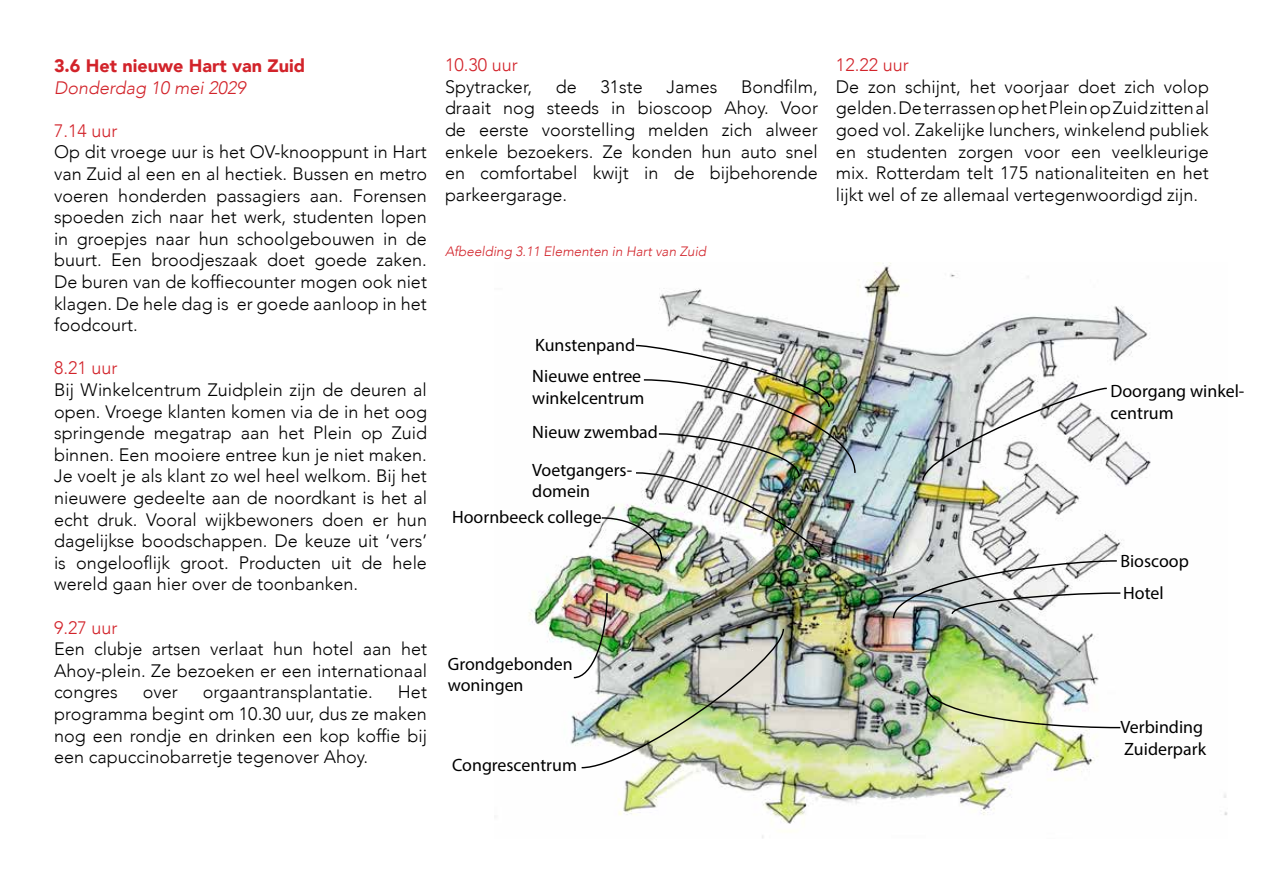
<style>
.page{position:relative;width:1263px;height:893px;background:#fff}
.page>*{position:absolute;margin:0;border:0;box-sizing:border-box;transform-origin:0 0}
.t1{font:300 18px/21.6px "Avenir";color:#000;text-align:justify}
.t2{font:300 18px "Avenir";color:#d2232a}
.t3{font:900 18px "Avenir";color:#d2232a}
.t4{font:italic 300 18px "Avenir";color:#d2232a}
.t5{font:17.85px/21.5px "Myriad Pro";color:#000}
.t6{font:italic 300 13.5px "Avenir";color:#d2232a}
</style>
<div class="page">
<img style="left:528px;top:262px;width:700px;height:576px">
<svg style="left:921px;top:387px;width:187px;height:95px"></svg>
<svg style="left:892px;top:559px;width:230px;height:61px"></svg>
<img style="left:926px;top:686px;width:196px;height:43px">
<img style="left:600px;top:344px;width:256px;height:218px">
<img style="left:572px;top:592px;width:213px;height:177px">
<p class="t3" style="left:54px;top:50px;width:253px">3.6 Het nieuwe Hart van Zuid</p>
<p class="t4" style="left:54px;top:77px;width:193px">Donderdag 10 mei 2029</p>
<p class="t2" style="left:54px;top:120px;width:65px">7.14 uur</p>
<p class="t1" style="left:54px;top:141px;width:374px">Op dit vroege uur is het OV-knooppunt in Hart van Zuid al een en al hectiek. Bussen en metro voeren honderden passagiers aan. Forensen spoeden zich naar het werk, studenten lopen in groepjes naar hun schoolgebouwen in de buurt. Een broodjeszaak doet goede zaken.<br>De buren van de koffiecounter mogen ook niet klagen. De hele dag is er goede aanloop in het foodcourt.</p>
<p class="t2" style="left:54px;top:358px;width:65px">8.21 uur</p>
<p class="t1" style="left:54px;top:379px;width:374px">Bij Winkelcentrum Zuidplein zijn de deuren al open. Vroege klanten komen via de in het oog springende megatrap aan het Plein op Zuid binnen. Een mooiere entree kun je niet maken.<br>Je voelt je als klant zo wel heel welkom. Bij het nieuwere gedeelte aan de noordkant is het al echt druk. Vooral wijkbewoners doen er hun dagelijkse boodschappen. De keuze uit ‘vers’ is ongelooflijk groot. Producten uit de hele wereld gaan hier over de toonbanken.</p>
<p class="t2" style="left:54px;top:617px;width:65px">9.27 uur</p>
<p class="t1" style="left:54px;top:638px;width:374px">Een clubje artsen verlaat hun hotel aan het Ahoy-plein. Ze bezoeken er een internationaal congres</p>
<p class="t1" style="left:143px;top:681px;width:37px">over</p>
<p class="t1" style="left:203px;top:681px;width:172px">orgaantransplantatie.</p>
<p class="t1" style="left:54px;top:681px;width:374px;text-indent:344px">Het programma begint om 10.30 uur, dus ze maken nog een rondje en drinken een kop koffie bij een capuccinobarretje tegenover Ahoy.</p>
<p class="t2" style="left:445px;top:54px;width:74px">10.30 uur</p>
<p class="t1" style="left:445px;top:76px;width:89px">Spytracker,</p>
<p class="t1" style="left:556px;top:76px;width:23px">de</p>
<p class="t1" style="left:600px;top:76px;width:44px">31ste</p>
<p class="t1" style="left:666px;top:76px;width:53px">James</p>
<p class="t1" style="left:445px;top:76px;width:374px;text-indent:296px">Bondfilm, draait nog steeds in bioscoop Ahoy. Voor de eerste voorstelling melden zich alweer enkele bezoekers. Ze konden hun auto snel en comfortabel kwijt in de bijbehorende parkeergarage.</p>
<p class="t6" style="left:445px;top:244px;width:263px">Afbeelding 3.11 Elementen in Hart van Zuid</p>
<p class="t5" style="left:535px;top:334px;width:101px">Kunstenpand</p>
<p class="t5" style="left:532px;top:365px;width:114px">Nieuwe entree winkelcentrum</p>
<p class="t5" style="left:532px;top:421px;width:127px">Nieuw zwembad</p>
<p class="t5" style="left:532px;top:459px;width:101px">Voetgangers&shy;domein</p>
<p class="t5" style="left:452px;top:506px;width:151px">Hoornbeeck college</p>
<p class="t5" style="left:448px;top:653px;width:126px">Grondgebonden woningen</p>
<p class="t5" style="left:452px;top:754px;width:126px">Congrescentrum</p>
<p class="t2" style="left:836px;top:54px;width:74px">12.22 uur</p>
<p class="t1" style="left:836px;top:76px;width:374px">De zon schijnt, het voorjaar doet zich volop gelden. De terrassen op het Plein op Zuid zitten al goed vol. Zakelijke lunchers, winkelend publiek en studenten zorgen voor een veelkleurige mix. Rotterdam telt 175 nationaliteiten en het lijkt wel of ze allemaal vertegenwoordigd zijn.</p>
<p class="t5" style="left:1110px;top:380px;width:135px">Doorgang winkel&shy;centrum</p>
<p class="t5" style="left:1120px;top:544px;width:70px;line-height:32.2px">Bioscoop<br>Hotel</p>
<p class="t5" style="left:1120px;top:716px;width:87px">Verbinding<br>Zuiderpark</p>
</div>
